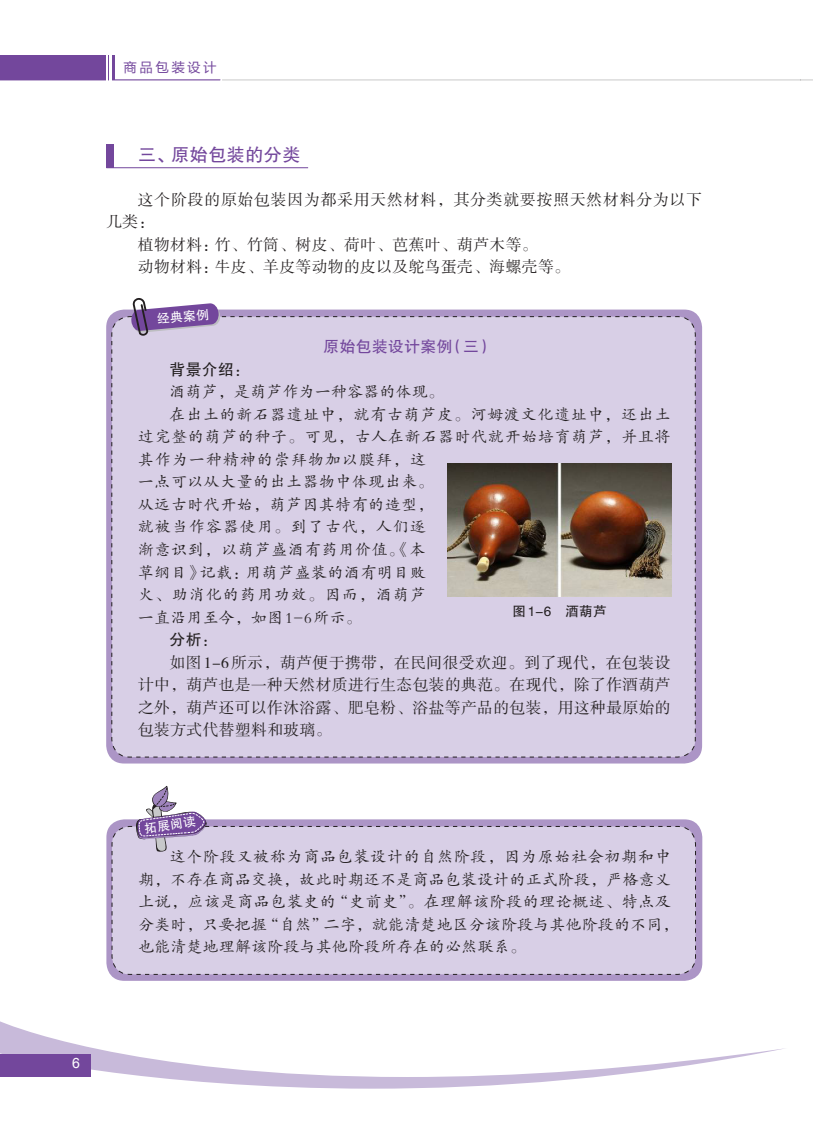
<style>
.page{position:relative;width:813px;height:1132px;background:#fff}
.page>*{position:absolute;margin:0;border:0;box-sizing:border-box;transform-origin:0 0}
.t1{font:18px "FZHTK GBK1 0";letter-spacing:.025em;color:#73479c}
.t2{font:15.75px/22.5px "FZKTK GBK1 0";letter-spacing:.025em;color:#231f20}
.t3{font:15.75px/22.5px "FZSSK GBK1 0";letter-spacing:.025em;color:#231f20;text-align:justify}
.t4{font:15.75px "FZKTK GBK1 0";letter-spacing:.05em;color:#231f20}
.t5{font:15.75px "FZKTK GBK1 0";letter-spacing:.08em;color:#231f20}
.t6{font:15.75px "FZSSK GBK1 0";letter-spacing:.055em;color:#231f20}
.t7{font:15.75px "FZHTK GBK1 0";letter-spacing:.025em;color:#73479c}
.t8{font:15.75px "FZHTK GBK1 0";letter-spacing:.025em;color:#231f20}
.t9{font:14.1px "Arial";color:#fff}
.t10{font:13.5px "FZHTK GBK1 0";color:#231f20}
.t11{font:13.5px "FZLTHK GBK1 0";letter-spacing:.18em;color:#73479c}
.t12{font:12.75px "FZHTK GBK1 0";color:#fff}
.t13{font:12.6px "FZHTK GBK1 0";color:#fff}
.s1{font-family:"FZSSK GBK1 0"}
</style>
<div class="page">
<svg style="left:0;top:1021px;width:785px;height:67px"></svg>
<div style="left:0;top:1053px;width:91px;height:23px;background:#73479c"></div>
<hr style="left:0;top:79px;width:220px;height:1px;background:#73479c">
<div style="left:0;top:55px;width:115px;height:25px;background:#73479c"></div>
<hr style="left:109px;top:55px;width:3px;height:26px;background:#fff">
<svg style="left:106px;top:55px;width:1px;height:25px"></svg>
<hr style="left:222px;top:79px;width:577px;height:1px;background:#231f20">
<svg style="left:799px;top:79px;width:13px;height:1px"></svg>
<div style="left:106px;top:309px;width:595px;height:454px;background:#ac95c6;border-radius:18px"></div>
<div style="left:111px;top:316px;width:584px;height:441px;background:#d8cfe6"></div>
<svg style="left:131px;top:298px;width:539px;height:37px"></svg>
<img style="left:447px;top:463px;width:224px;height:133px">
<div style="left:106px;top:144px;width:8px;height:24px;background:#73479c"></div>
<hr style="left:106px;top:167px;width:202px;height:1px;background:#73479c">
<div style="left:106px;top:819px;width:596px;height:161px;background:#ac95c6;border-radius:18px"></div>
<div style="left:111px;top:826px;width:585px;height:148px;background:#d8cfe6"></div>
<svg style="left:133px;top:785px;width:537px;height:66px"></svg>
<p class="t11" style="left:123px;top:60px;width:95px">商品包装设计</p>
<p class="t1" style="left:138px;top:145px;width:164px">三、原始包装的分类</p>
<p class="t6" style="left:138px;top:191px;width:565px">这个阶段的原始包装因为都采用天然材料，其分类就要按照天然材料分为以下</p>
<p class="t3" style="left:106px;top:211px;width:50px">几类：</p>
<p class="t3" style="left:138px;top:234px;width:401px">植物材料：竹、竹筒、树皮、荷叶、芭蕉叶、葫芦木等。</p>
<p class="t3" style="left:138px;top:256px;width:433px">动物材料：牛皮、羊皮等动物的皮以及鸵鸟蛋壳、海螺壳等。</p>
<p class="t12" style="left:156px;top:312px;width:53px;rotate:-5deg">经典案例</p>
<p class="t7" style="left:323px;top:338px;width:171px">原始包装设计案例（三）</p>
<p class="t8" style="left:169px;top:360px;width:82px">背景介绍<span class="s1">：</span></p>
<p class="t2" style="left:169px;top:381px;width:276px">酒葫芦，是葫芦作为一种容器的体现。</p>
<p class="t4" style="left:169px;top:406px;width:502px">在出土的新石器遗址中，就有古葫芦皮。河姆渡文化遗址中，还出土</p>
<p class="t4" style="left:138px;top:428px;width:533px">过完整的葫芦的种子。可见，古人在新石器时代就开始培育葫芦，并且将</p>
<p class="t5" style="left:138px;top:451px;width:289px">其作为一种精神的崇拜物加以膜拜，这</p>
<p class="t4" style="left:138px;top:473px;width:297px">一点可以从大量的出土器物中体现出来。</p>
<p class="t4" style="left:138px;top:496px;width:297px">从远古时代开始，葫芦因其特有的造型，</p>
<p class="t5" style="left:138px;top:518px;width:289px">就被当作容器使用。到了古代，人们逐</p>
<p class="t4" style="left:138px;top:541px;width:289px">渐意识到，以葫芦盛酒有药用价值。《本</p>
<p class="t4" style="left:138px;top:563px;width:289px">草纲目》记载：用葫芦盛装的酒有明目败</p>
<p class="t5" style="left:138px;top:586px;width:289px">火、助消化的药用功效。因而，酒葫芦</p>
<p class="t2" style="left:138px;top:606px;width:225px">一直沿用至今，如图1-6所示。</p>
<p class="t8" style="left:169px;top:630px;width:50px">分析<span class="s1">：</span></p>
<p class="t3" style="left:138px;top:651px;width:533px;text-indent:32px">如图1-6所示，葫芦便于携带，在民间很受欢迎。到了现代，在包装设计中，葫芦也是一种天然材质进行生态包装的典范。在现代，除了作酒葫芦之外，葫芦还可以作沐浴露、肥皂粉、浴盐等产品的包装，用这种最原始的包装方式代替塑料和玻璃。</p>
<p class="t10" style="left:512px;top:603px;width:96px">图1-6 酒葫芦</p>
<p class="t13" style="left:144px;top:821px;width:53px;rotate:-8deg">拓展阅读</p>
<p class="t2" style="left:138px;top:845px;width:541px;text-indent:32px">这个阶段又被称为商品包装设计的自然阶段，因为原始社会初期和中期，不存在商品交换，故此时期还不是商品包装设计的正式阶段，严格意义上说，应该是商品包装史的“史前史”。在理解该阶段的理论概述、特点及分类时，只要把握“自然”二字，就能清楚地区分该阶段与其他阶段的不同，也能清楚地理解该阶段与其他阶段所存在的必然联系。</p>
<p class="t9" style="left:72px;top:1053px;width:9px">6</p>
</div>
